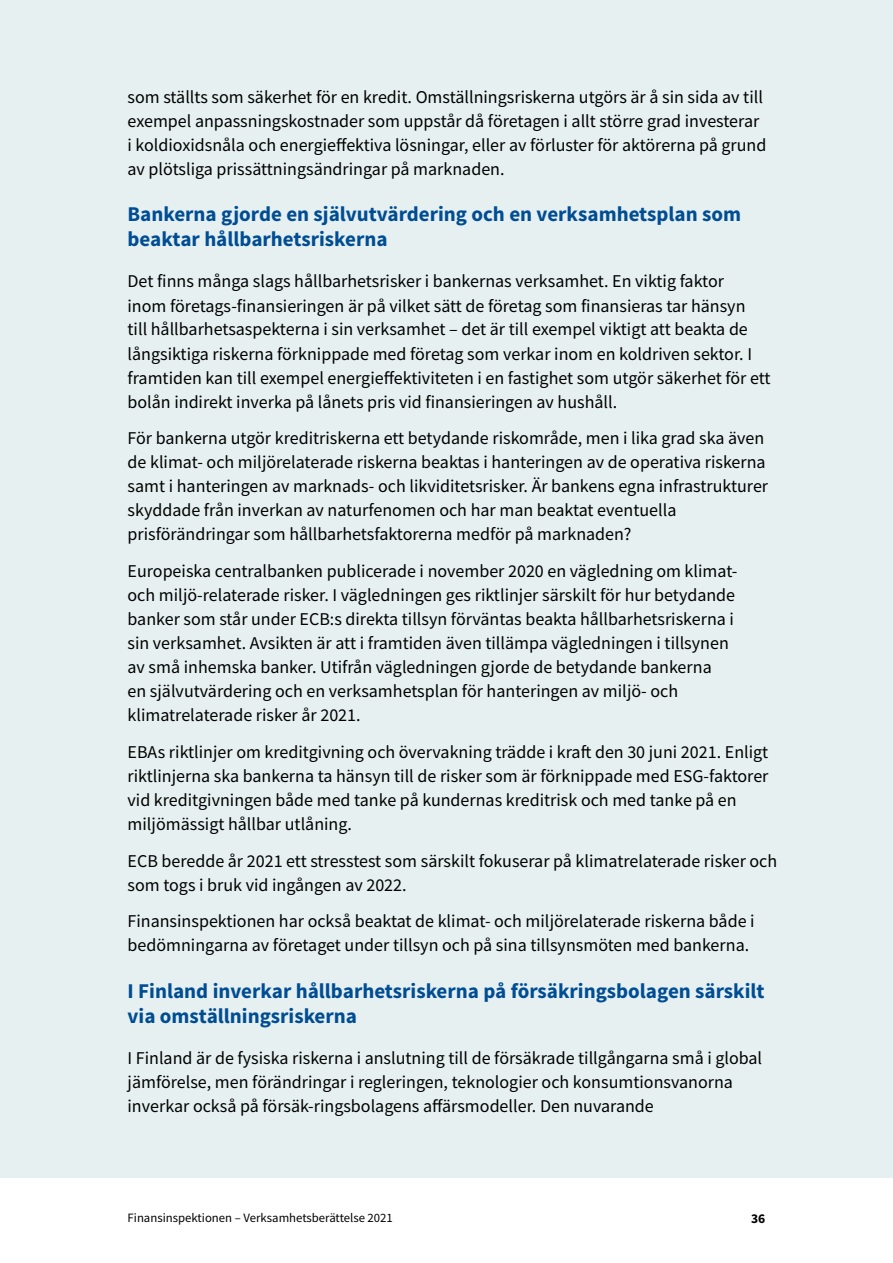
<style>
.page{position:relative;width:893px;height:1263px;background:#fff}
.page>*{position:absolute;margin:0;border:0;box-sizing:border-box;transform-origin:0 0}
.Otsikko_2{font:700 21px/25.2px "Source Sans Pro";color:#004d93}
.Leipäteksti{font:18px/24px "Source Sans Pro";color:#000}
.t1{font:700 13.5px "Source Sans Pro";color:#000}
.t2{font:12.75px "Source Sans Pro";color:#000}
</style>
<div class="page">
<div style="left:0;top:0;width:893px;height:1178px;background:#e6f0f1"></div>
<p class="Leipäteksti" style="left:128px;top:85px;width:640px">som ställts som säkerhet för en kredit. Omställningsriskerna utgörs är å sin sida av till exempel anpassningskostnader som uppstår då företagen i allt större grad investerar i koldioxidsnåla och energieffektiva lösningar, eller av förluster för aktörerna på grund av plötsliga prissättningsändringar på marknaden.</p>
<h2 class="Otsikko_2" style="left:128px;top:202px;width:615px">Bankerna gjorde en självutvärdering och en verksamhetsplan som beaktar hållbarhetsriskerna</h2>
<p class="Leipäteksti" style="left:128px;top:269px;width:645px">Det finns många slags hållbarhetsrisker i bankernas verksamhet. En viktig faktor<br>inom företags-finansieringen är på vilket sätt de företag som finansieras tar hänsyn<br>till hållbarhetsaspekterna i sin verksamhet – det är till exempel viktigt att beakta de långsiktiga riskerna förknippade med företag som verkar inom en koldriven sektor. I framtiden kan till exempel energieffektiviteten i en fastighet som utgör säkerhet för ett bolån indirekt inverka på lånets pris vid finansieringen av hushåll.</p>
<p class="Leipäteksti" style="left:128px;top:426px;width:642px">För bankerna utgör kreditriskerna ett betydande riskområde, men i lika grad ska även de klimat- och miljörelaterade riskerna beaktas i hanteringen av de operativa riskerna samt i hanteringen av marknads- och likviditetsrisker. Är bankens egna infrastrukturer skyddade från inverkan av naturfenomen och har man beaktat eventuella prisförändringar som hållbarhetsfaktorerna medför på marknaden?</p>
<p class="Leipäteksti" style="left:128px;top:559px;width:611px">Europeiska centralbanken publicerade i november 2020 en vägledning om klimat&shy;och miljö-relaterade risker. I vägledningen ges riktlinjer särskilt för hur betydande banker som står under ECB:s direkta tillsyn förväntas beakta hållbarhetsriskerna i sin verksamhet. Avsikten är att i framtiden även tillämpa vägledningen i tillsynen av små inhemska banker. Utifrån vägledningen gjorde de betydande bankerna<br>en självutvärdering och en verksamhetsplan för hanteringen av miljö- och klimatrelaterade risker år 2021.</p>
<p class="Leipäteksti" style="left:128px;top:740px;width:642px">EBAs riktlinjer om kreditgivning och övervakning trädde i kraft den 30 juni 2021. Enligt riktlinjerna ska bankerna ta hänsyn till de risker som är förknippade med ESG-faktorer vid kreditgivningen både med tanke på kundernas kreditrisk och med tanke på en miljömässigt hållbar utlåning.</p>
<p class="Leipäteksti" style="left:128px;top:848px;width:651px">ECB beredde år 2021 ett stresstest som särskilt fokuserar på klimatrelaterade risker och som togs i bruk vid ingången av 2022.</p>
<p class="Leipäteksti" style="left:128px;top:909px;width:629px">Finansinspektionen har också beaktat de klimat- och miljörelaterade riskerna både i bedömningarna av företaget under tillsyn och på sina tillsynsmöten med bankerna.</p>
<h2 class="Otsikko_2" style="left:128px;top:979px;width:638px">I Finland inverkar hållbarhetsriskerna på försäkringsbolagen särskilt via omställningsriskerna</h2>
<p class="Leipäteksti" style="left:128px;top:1046px;width:636px">I Finland är de fysiska riskerna i anslutning till de försäkrade tillgångarna små i global jämförelse, men förändringar i regleringen, teknologier och konsumtionsvanorna inverkar också på försäk-ringsbolagens affärsmodeller. Den nuvarande</p>
<p class="t2" style="left:128px;top:1209px;width:267px">Finansinspektionen – Verksamhetsberättelse 2021</p>
<p class="t1" style="left:751px;top:1209px;width:16px">36</p>
</div>
